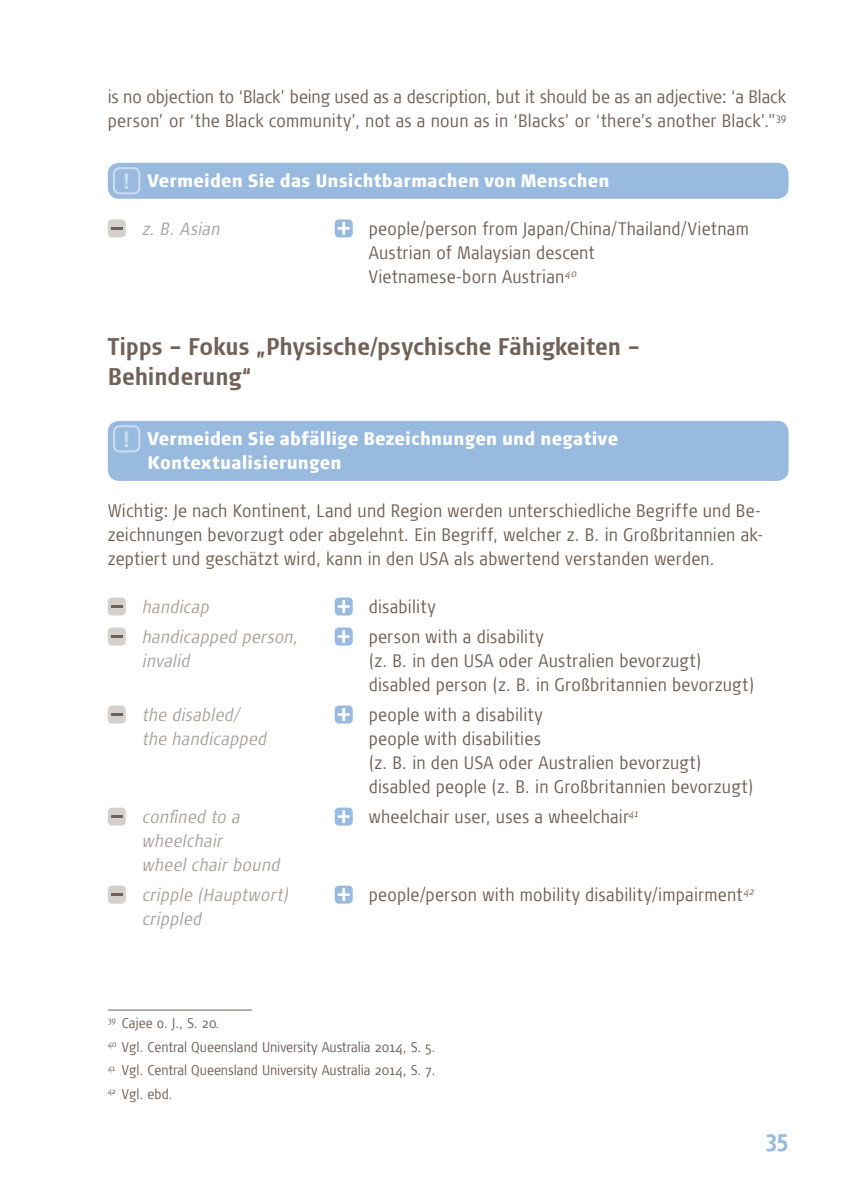
<style>
.page{position:relative;width:868px;height:1191px;background:#fff}
.page>*{position:absolute;margin:0;border:0;box-sizing:border-box;transform-origin:0 0}
.t1{font:700 24px/30px "Signa Cond";color:#706259}
.t2{font:700 24px "Signa Cond";color:#97bade}
.t3{font:300 18px/24px "Signa Cond";letter-spacing:.01em;color:#706259}
.t4{font:900 18px/24px "Signa Cond";letter-spacing:.015em;color:#fff}
.t5{font:italic 300 condensed 17.6px/24px "Signa OT";letter-spacing:.01em;color:#a9a19b}
.t6{font:300 14px/23.6px "Signa Cond";color:#706259}
.s1{font-size:22px;color:#cbddef}
</style>
<div class="page">
<div style="left:108px;top:163px;width:680px;height:36px;background:#97bade;border-radius:11px"></div>
<div style="left:113px;top:167px;width:27px;height:27px;border:2px solid #cbddef;border-radius:6px"></div>
<div style="left:108px;top:219px;width:18px;height:18px;background:#d4d0cd;border-radius:4px"></div>
<svg style="left:111px;top:227px;width:12px;height:3px"></svg>
<div style="left:334px;top:219px;width:18px;height:18px;background:#97bade;border-radius:4px"></div>
<svg style="left:338px;top:222px;width:11px;height:13px"></svg>
<div style="left:108px;top:421px;width:680px;height:60px;background:#97bade;border-radius:11px"></div>
<div style="left:113px;top:425px;width:27px;height:27px;border:2px solid #cbddef;border-radius:6px"></div>
<div style="left:108px;top:597px;width:18px;height:18px;background:#d4d0cd;border-radius:4px"></div>
<svg style="left:111px;top:605px;width:12px;height:3px"></svg>
<div style="left:334px;top:597px;width:18px;height:18px;background:#97bade;border-radius:4px"></div>
<svg style="left:338px;top:600px;width:11px;height:13px"></svg>
<div style="left:108px;top:627px;width:18px;height:18px;background:#d4d0cd;border-radius:4px"></div>
<svg style="left:111px;top:635px;width:12px;height:3px"></svg>
<div style="left:334px;top:627px;width:18px;height:18px;background:#97bade;border-radius:4px"></div>
<svg style="left:338px;top:630px;width:11px;height:13px"></svg>
<div style="left:108px;top:705px;width:18px;height:18px;background:#d4d0cd;border-radius:4px"></div>
<svg style="left:111px;top:713px;width:12px;height:3px"></svg>
<div style="left:334px;top:705px;width:18px;height:18px;background:#97bade;border-radius:4px"></div>
<svg style="left:338px;top:708px;width:11px;height:13px"></svg>
<div style="left:108px;top:807px;width:18px;height:18px;background:#d4d0cd;border-radius:4px"></div>
<svg style="left:111px;top:815px;width:12px;height:3px"></svg>
<div style="left:334px;top:807px;width:18px;height:18px;background:#97bade;border-radius:4px"></div>
<svg style="left:338px;top:810px;width:11px;height:13px"></svg>
<div style="left:108px;top:885px;width:18px;height:18px;background:#d4d0cd;border-radius:4px"></div>
<svg style="left:111px;top:893px;width:12px;height:3px"></svg>
<div style="left:334px;top:885px;width:18px;height:18px;background:#97bade;border-radius:4px"></div>
<svg style="left:338px;top:888px;width:11px;height:13px"></svg>
<hr style="left:108px;top:1009px;width:144px;height:1px;background:#706259">
<p class="t3" style="left:108px;top:85px;width:680px">is no objection to ‘Black’ being used as a description, but it should be as an adjective: ‘a Black person’ or ‘the Black community’, not as a noun as in ‘Blacks’ or ‘there’s another Black’.”<sup>39</sup></p>
<p class="t4" style="left:122px;top:168px;width:489px"><span class="s1">!</span> Vermeiden Sie das Unsichtbarmachen von Menschen</p>
<p class="t5" style="left:142px;top:217px;width:79px">z. B. Asian</p>
<p class="t3" style="left:369px;top:217px;width:381px">people/person from Japan/China/Thailand/Vietnam<br>Austrian of Malaysian descent<br>Vietnamese-born Austrian<sup>40</sup></p>
<h1 class="t1" style="left:108px;top:331px;width:533px">Tipps – Fokus „Physische/psychische Fähigkeiten –<br>Behinderung“</h1>
<p class="t4" style="left:147px;top:426px;width:472px;text-indent:-25px"><span class="s1">!</span> Vermeiden Sie abfällige Bezeichnungen und negative<br>Kontextualisierungen</p>
<p class="t3" style="left:108px;top:499px;width:657px">Wichtig: Je nach Kontinent, Land und Region werden unterschiedliche Begriffe und Be&shy;zeichnungen bevorzugt oder abgelehnt. Ein Begriff, welcher z. B. in Großbritannien ak&shy;zeptiert und geschätzt wird, kann in den USA als abwertend verstanden werden.</p>
<p class="t5" style="left:142px;top:595px;width:68px">handicap</p>
<p class="t3" style="left:369px;top:595px;width:68px">disability</p>
<p class="t5" style="left:142px;top:625px;width:158px">handicapped person,</p>
<p class="t3" style="left:369px;top:625px;width:176px">person with a disability</p>
<p class="t5" style="left:142px;top:649px;width:49px">invalid</p>
<p class="t3" style="left:369px;top:649px;width:387px">(z. B. in den USA oder Australien bevorzugt) disabled person (z. B. in Großbritannien bevorzugt)</p>
<p class="t5" style="left:142px;top:703px;width:99px">the disabled/</p>
<p class="t3" style="left:369px;top:703px;width:176px">people with a disability</p>
<p class="t5" style="left:142px;top:727px;width:126px">the handicapped</p>
<p class="t3" style="left:369px;top:727px;width:386px">people with disabilities<br>(z. B. in den USA oder Australien bevorzugt) disabled people (z. B. in Großbritannien bevorzugt)</p>
<p class="t5" style="left:142px;top:805px;width:99px">confined to a</p>
<p class="t3" style="left:369px;top:805px;width:271px">wheelchair user, uses a wheelchair<sup>41</sup></p>
<p class="t5" style="left:142px;top:829px;width:139px">wheelchair<br>wheel chair bound</p>
<p class="t5" style="left:142px;top:883px;width:148px">cripple (Hauptwort)</p>
<p class="t3" style="left:369px;top:883px;width:386px">people/person with mobility disability/impairment<sup>42</sup></p>
<p class="t5" style="left:142px;top:907px;width:61px">crippled</p>
<p class="t6" style="left:108px;top:1011px;width:329px"><sup>39</sup> Cajee o. J., S. 20.<br><sup>40</sup> Vgl. Central Queensland University Australia 2014, S. 5.<br><sup>41</sup> Vgl. Central Queensland University Australia 2014, S. 7.<br><sup>42</sup> Vgl. ebd.</p>
<h1 class="t2" style="left:765px;top:1125px;width:25px">35</h1>
</div>
